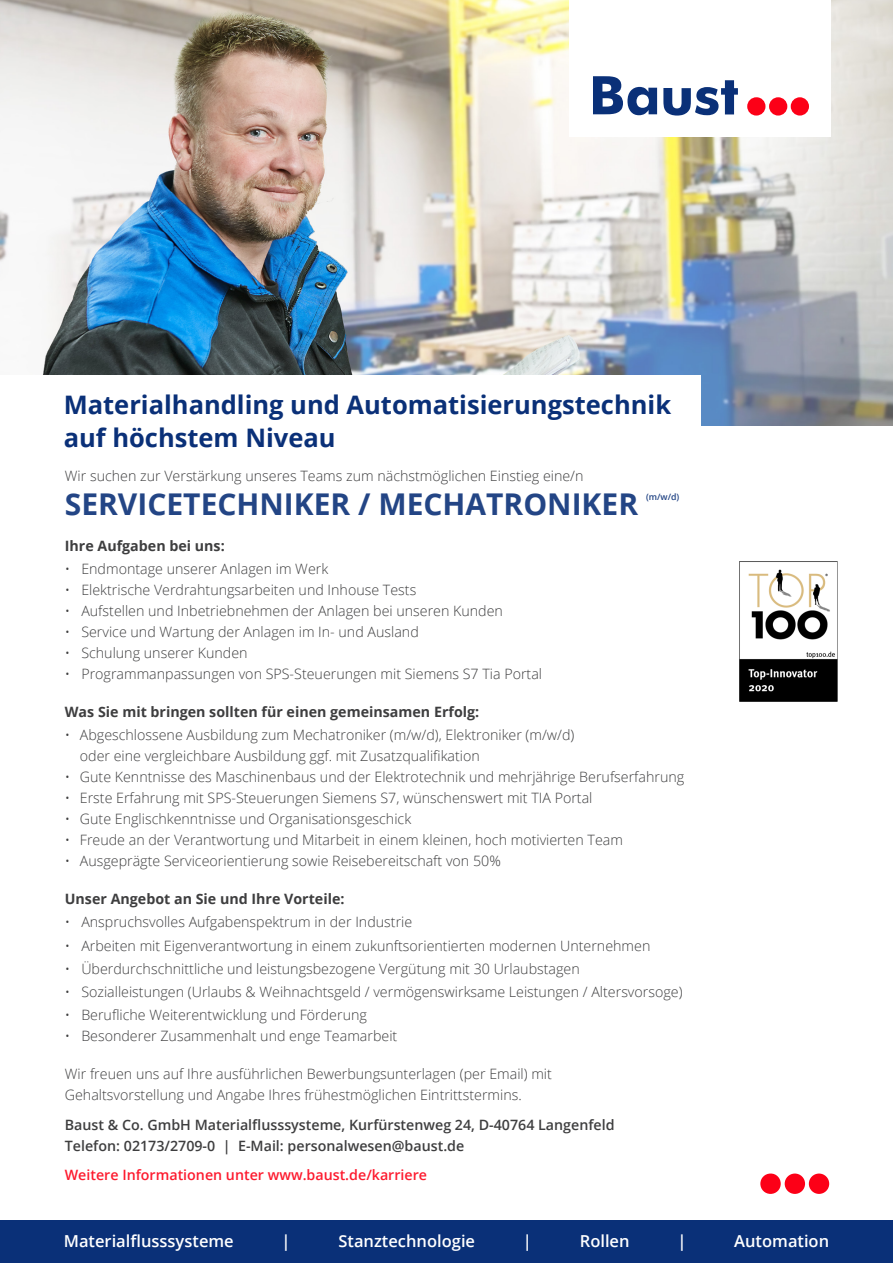
<style>
.page{position:relative;width:893px;height:1263px;background:#fff}
.page>*{position:absolute;margin:0;border:0;box-sizing:border-box;transform-origin:0 0}
.t1{font:700 30px "Open Sans";color:#234585}
.t2{font:700 25.5px "Open Sans";color:#0a3078}
.t3{font:600 16.5px "Open Sans";color:#fff}
.t4{font:300 14.25px/21px "Open Sans";color:#3e3e3f}
.t5{font:600 14.25px/21px "Open Sans";color:#3e3e3f}
.t6{font:700 14.25px "Open Sans";color:#3e3e3f}
.t7{font:600 14.25px "Open Sans";color:#fd1a2e}
.t8{font:600 8.7px "Open Sans";color:#234585}
</style>
<div class="page">
<img style="left:0;top:0;width:893px;height:425px">
<div style="left:0;top:375px;width:701px;height:87px;background:#fff"></div>
<div style="left:0;top:1220px;width:893px;height:43px;background:#0a3078"></div>
<svg style="left:739px;top:561px;width:99px;height:141px"></svg>
<div style="left:760px;top:1173px;width:21px;height:21px;background:#fc0017;border-radius:50%"></div>
<div style="left:785px;top:1173px;width:20px;height:21px;background:#fc0017;border-radius:50%"></div>
<div style="left:809px;top:1173px;width:20px;height:21px;background:#fc0017;border-radius:50%"></div>
<div style="left:569px;top:0;width:261px;height:136px;background:#fff"></div>
<svg style="left:593px;top:76px;width:64px;height:39px"></svg>
<svg style="left:663px;top:80px;width:75px;height:36px"></svg>
<div style="left:747px;top:97px;width:18px;height:19px;background:#fc0017;border-radius:50%"></div>
<div style="left:769px;top:97px;width:18px;height:19px;background:#fc0017;border-radius:50%"></div>
<div style="left:791px;top:97px;width:18px;height:19px;background:#fc0017;border-radius:50%"></div>
<p class="t2" style="left:64px;top:386px;width:609px">Materialhandling und Automatisierungstechnik</p>
<p class="t2" style="left:64px;top:419px;width:273px">auf höchstem Niveau</p>
<p class="t4" style="left:65px;top:465px;width:520px">Wir suchen zur Verstärkung unseres Teams zum nächstmöglichen Einstieg eine/n</p>
<p class="t1" style="left:65px;top:483px;width:575px">SERVICETECHNIKER / MECHATRONIKER</p>
<p class="t8" style="left:646px;top:490px;width:35px">(m/w/d)</p>
<p class="t6" style="left:65px;top:536px;width:161px">Ihre Aufgaben bei uns:</p>
<p class="t4" style="left:65px;top:558px;width:265px">• Endmontage unserer Anlagen im Werk</p>
<p class="t4" style="left:65px;top:579px;width:353px">• Elektrische Verdrahtungsarbeiten und Inhouse Tests</p>
<p class="t4" style="left:65px;top:600px;width:440px">• Aufstellen und Inbetriebnehmen der Anlagen bei unseren Kunden</p>
<p class="t4" style="left:65px;top:621px;width:355px">• Service und Wartung der Anlagen im In- und Ausland</p>
<p class="t4" style="left:65px;top:642px;width:184px">• Schulung unserer Kunden</p>
<p class="t4" style="left:65px;top:663px;width:479px">• Programmanpassungen von SPS-Steuerungen mit Siemens S7 Tia Portal</p>
<p class="t6" style="left:65px;top:702px;width:416px">Was Sie mit bringen sollten für einen gemeinsamen Erfolg:</p>
<p class="t4" style="left:80px;top:724px;width:496px;text-indent:-15px">• Abgeschlossene Ausbildung zum Mechatroniker (m/w/d), Elektroniker (m/w/d) oder eine vergleichbare Ausbildung ggf. mit Zusatzqualifikation</p>
<p class="t4" style="left:65px;top:766px;width:621px">• Gute Kenntnisse des Maschinenbaus und der Elektrotechnik und mehrjährige Berufserfahrung</p>
<p class="t4" style="left:65px;top:787px;width:529px">• Erste Erfahrung mit SPS-Steuerungen Siemens S7, wünschenswert mit TIA Portal</p>
<p class="t4" style="left:65px;top:808px;width:348px">• Gute Englischkenntnisse und Organisationsgeschick</p>
<p class="t4" style="left:65px;top:829px;width:560px">• Freude an der Verantwortung und Mitarbeit in einem kleinen, hoch motivierten Team</p>
<p class="t4" style="left:65px;top:850px;width:437px">• Ausgeprägte Serviceorientierung sowie Reisebereitschaft von 50%</p>
<p class="t6" style="left:65px;top:889px;width:281px">Unser Angebot an Sie und Ihre Vorteile:</p>
<p class="t4" style="left:65px;top:911px;width:349px">• Anspruchsvolles Aufgabenspektrum in der Industrie</p>
<p class="t4" style="left:65px;top:934px;width:587px">• Arbeiten mit Eigenverantwortung in einem zukunftsorientierten modernen Unternehmen</p>
<p class="t4" style="left:65px;top:958px;width:516px">• Überdurchschnittliche und leistungsbezogene Vergütung mit 30 Urlaubstagen</p>
<p class="t4" style="left:65px;top:981px;width:619px">• Sozialleistungen (Urlaubs &amp; Weihnachtsgeld / vermögenswirksame Leistungen / Altersvorsoge)</p>
<p class="t4" style="left:65px;top:1004px;width:304px">• Berufliche Weiterentwicklung und Förderung</p>
<p class="t4" style="left:65px;top:1025px;width:334px">• Besonderer Zusammenhalt und enge Teamarbeit</p>
<p class="t4" style="left:65px;top:1063px;width:489px">Wir freuen uns auf Ihre ausführlichen Bewerbungsunterlagen (per Email) mit<br>Gehaltsvorstellung und Angabe Ihres frühestmöglichen Eintrittstermins.</p>
<p class="t5" style="left:65px;top:1113px;width:551px">Baust &amp; Co. GmbH Materialflusssysteme, Kurfürstenweg 24, D-40764 Langenfeld<br>Telefon: 02173/2709-0 | E-Mail: personalwesen@baust.de</p>
<p class="t7" style="left:65px;top:1165px;width:364px">Weitere Informationen unter www.baust.de/karriere</p>
<p class="t3" style="left:64px;top:1230px;width:171px">Materialflusssysteme</p>
<p class="t3" style="left:282px;top:1230px;width:11px">|</p>
<p class="t3" style="left:338px;top:1230px;width:138px">Stanztechnologie</p>
<p class="t3" style="left:523px;top:1230px;width:11px">|</p>
<p class="t3" style="left:580px;top:1230px;width:51px">Rollen</p>
<p class="t3" style="left:677px;top:1230px;width:11px">|</p>
<p class="t3" style="left:734px;top:1230px;width:96px">Automation</p>
</div>
